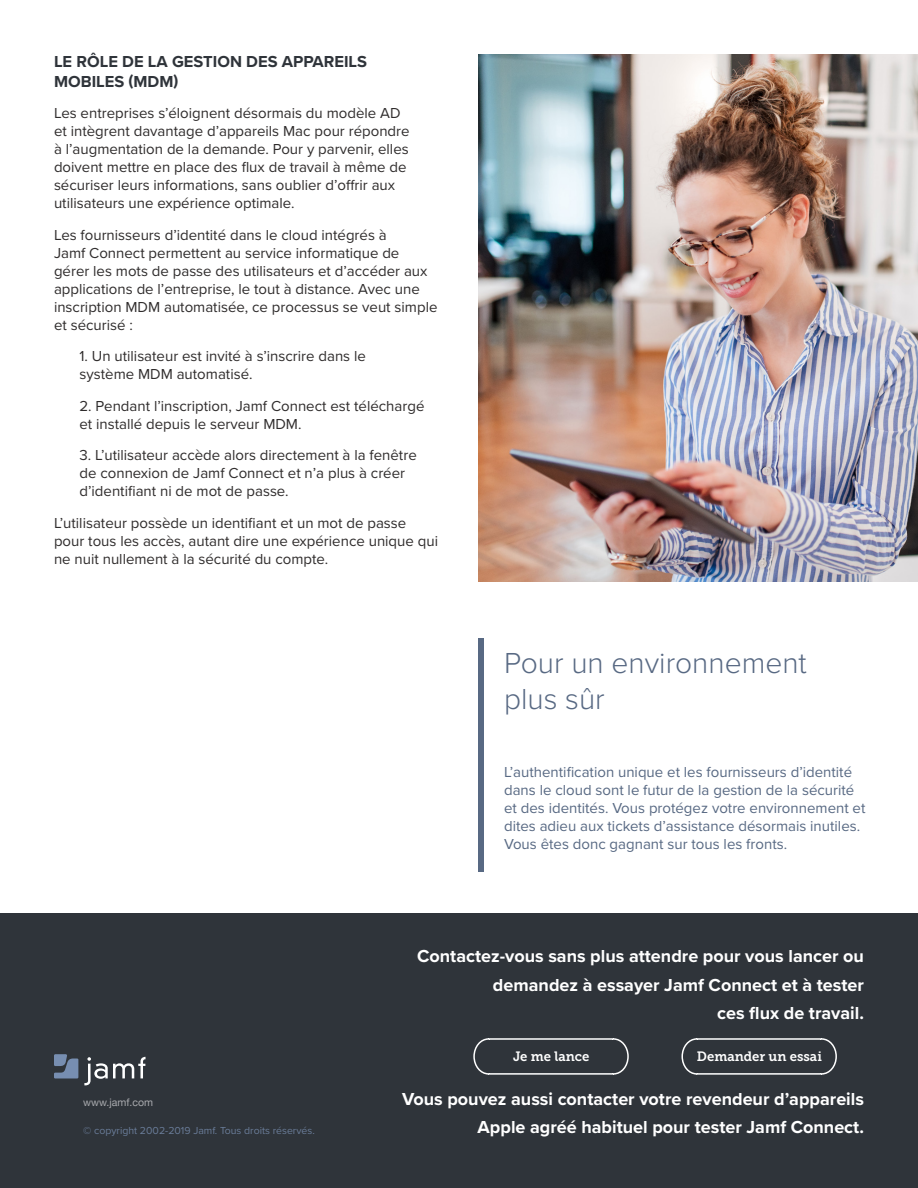
<style>
.page{position:relative;width:918px;height:1188px;background:#fff}
.page>*{position:absolute;margin:0;border:0;box-sizing:border-box;transform-origin:0 0}
.First_HEADLINE{font:300 30px/36px "Proxima Nova";color:#586983}
.t1{font:700 18px/28.5px "Proxima Nova";color:#fff;text-align:right}
.SUBHEAD{font:700 16.5px/19.8px "Proxima Nova";color:#2f343a}
.Body_Copy{font:15px/18px "Proxima Nova";color:#2f2c2c}
.Body_Copy-2{font:15px/18px "Proxima Nova";color:#586983}
.t2{font:13.5px "Museo Slab 700";color:#fff}
.t3{font:10.5px "Proxima Nova";color:#788eb0}
.t4{font:10.5px "Helvetica Neue";color:#a8a9ad}
</style>
<div class="page">
<div style="left:0;top:914px;width:918px;height:274px;background:#2f343a"></div>
<svg style="left:84px;top:1057px;width:62px;height:28px"></svg>
<svg style="left:54px;top:1054px;width:24px;height:24px"></svg>
<div style="left:478px;top:638px;width:6px;height:234px;background:#586983"></div>
<img style="left:478px;top:54px;width:440px;height:527px">
<svg style="left:473px;top:1038px;width:156px;height:37px"></svg>
<svg style="left:681px;top:1038px;width:156px;height:37px"></svg>
<p class="SUBHEAD" style="left:54px;top:51px;width:315px">LE RÔLE DE LA GESTION DES APPAREILS<br>MOBILES (MDM)</p>
<p class="Body_Copy" style="left:54px;top:104px;width:357px">Les entreprises s’éloignent désormais du modèle AD et intègrent davantage d’appareils Mac pour répondre à l’augmentation de la demande. Pour y parvenir, elles doivent mettre en place des flux de travail à même de sécuriser leurs informations, sans oublier d’offrir aux utilisateurs une expérience optimale.</p>
<p class="Body_Copy" style="left:54px;top:225px;width:385px">Les fournisseurs d’identité dans le cloud intégrés à<br>Jamf Connect permettent au service informatique de gérer les mots de passe des utilisateurs et d’accéder aux applications de l’entreprise, le tout à distance. Avec une inscription MDM automatisée, ce processus se veut simple et sécurisé :</p>
<p class="Body_Copy" style="left:80px;top:347px;width:288px">1. Un utilisateur est invité à s’inscrire dans le système MDM automatisé.</p>
<p class="Body_Copy" style="left:80px;top:396px;width:346px">2. Pendant l’inscription, Jamf Connect est téléchargé et installé depuis le serveur MDM.</p>
<p class="Body_Copy" style="left:80px;top:446px;width:339px">3. L’utilisateur accède alors directement à la fenêtre de connexion de Jamf Connect et n’a plus à créer d’identifiant ni de mot de passe.</p>
<p class="Body_Copy" style="left:54px;top:513px;width:386px">L’utilisateur possède un identifiant et un mot de passe pour tous les accès, autant dire une expérience unique qui ne nuit nullement à la sécurité du compte.</p>
<p class="First_HEADLINE" style="left:504px;top:644px;width:304px">Pour un environnement plus sûr</p>
<p class="Body_Copy-2" style="left:504px;top:762px;width:363px">L’authentification unique et les fournisseurs d’identité dans le cloud sont le futur de la gestion de la sécurité et des identités. Vous protégez votre environnement et dites adieu aux tickets d’assistance désormais inutiles.<br>Vous êtes donc gagnant sur tous les fronts.</p>
<p class="t1" style="left:417px;top:941px;width:448px">Contactez-vous sans plus attendre pour vous lancer ou demandez à essayer Jamf Connect et à tester<br>ces flux de travail.</p>
<p class="t4" style="left:83px;top:1095px;width:71px">www.jamf.com</p>
<p class="t3" style="left:83px;top:1123px;width:233px">© copyright 2002-2019 Jamf. Tous droits réservés.</p>
<p class="t2" style="left:513px;top:1048px;width:78px">Je me lance</p>
<p class="t2" style="left:697px;top:1048px;width:127px">Demander un essai</p>
<p class="t1" style="left:402px;top:1084px;width:463px">Vous pouvez aussi contacter votre revendeur d’appareils<br>Apple agréé habituel pour tester Jamf Connect.</p>
</div>
